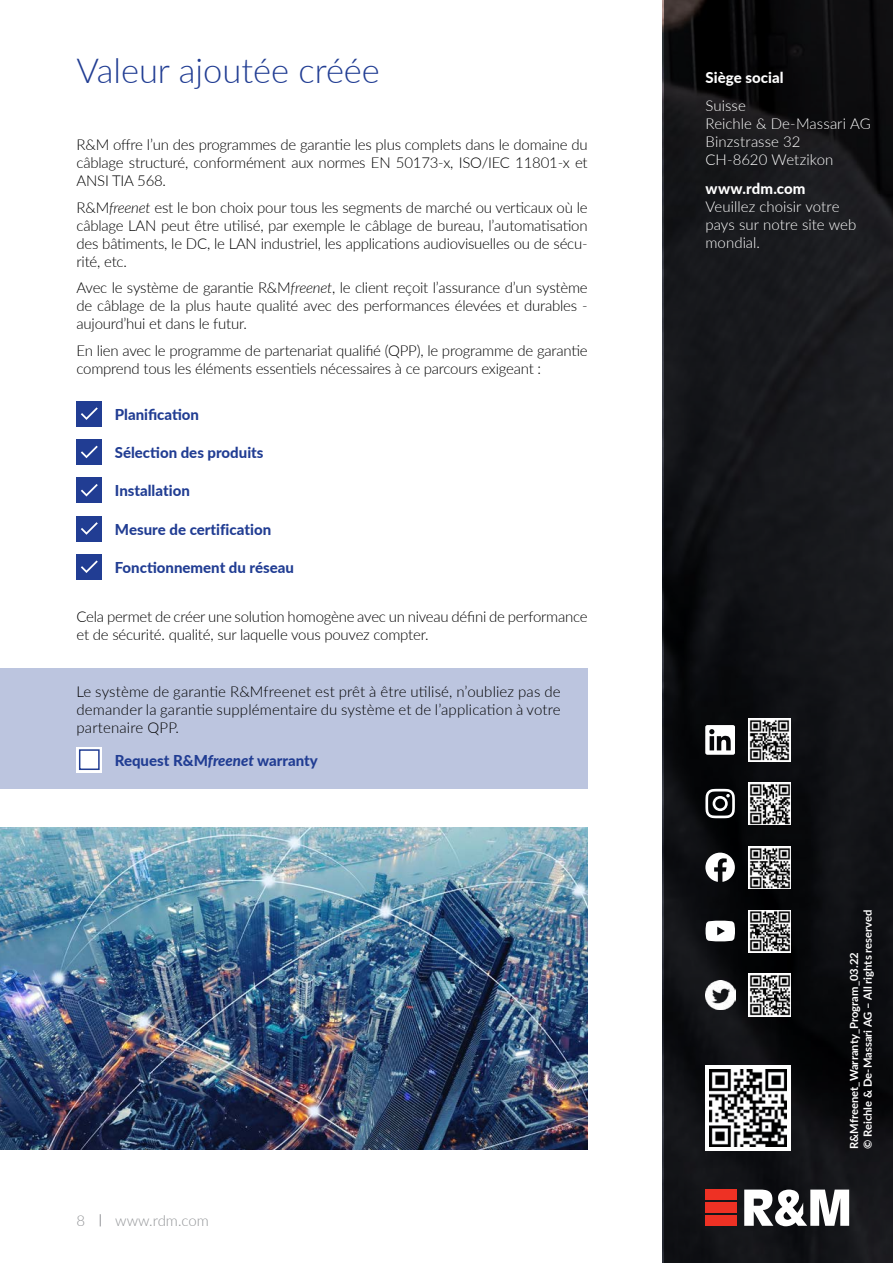
<style>
.page{position:relative;width:893px;height:1263px;background:#fff}
.page>*{position:absolute;margin:0;border:0;box-sizing:border-box;transform-origin:0 0}
.t1{font:300 34.5px "Lato";color:#213d93}
.t2{font:300 15px/18px "Lato";letter-spacing:-.015em;color:#000;text-align:justify}
.t3{font:800 15px "Lato";color:#213d93}
.t4{font:300 15px/18px "Lato";color:#fff}
.t5{font:800 15px "Lato";letter-spacing:.005em;color:#fff}
.t6{font:300 15px "Lato";color:#939598}
.t7{font:700 11.25px/13.5px "Lato";color:#fff}
.s1{font-style:italic}
</style>
<div class="page">
<svg style="left:664px;top:0;width:229px;height:1263px;background:#121216"></svg>
<div style="left:705px;top:1202px;width:31px;height:11px;background:#ee3124"></div>
<div style="left:705px;top:1189px;width:31px;height:11px;background:#ee3124"></div>
<div style="left:705px;top:1215px;width:31px;height:11px;background:#ee3124"></div>
<svg style="left:744px;top:1189px;width:105px;height:37px"></svg>
<svg style="left:705px;top:1065px;width:86px;height:85px"></svg>
<img style="left:710px;top:1069px;width:76px;height:77px">
<svg style="left:705px;top:789px;width:30px;height:29px"></svg>
<svg style="left:705px;top:853px;width:30px;height:29px"></svg>
<svg style="left:705px;top:921px;width:30px;height:20px"></svg>
<img style="left:706px;top:980px;width:29px;height:30px">
<svg style="left:705px;top:725px;width:30px;height:30px"></svg>
<svg style="left:100px;top:1214px;width:1px;height:12px"></svg>
<div style="left:77px;top:401px;width:25px;height:26px;background:#213d93"></div>
<svg style="left:81px;top:407px;width:17px;height:13px"></svg>
<div style="left:77px;top:439px;width:25px;height:26px;background:#213d93"></div>
<svg style="left:81px;top:446px;width:17px;height:12px"></svg>
<div style="left:77px;top:478px;width:25px;height:25px;background:#213d93"></div>
<svg style="left:81px;top:484px;width:17px;height:12px"></svg>
<div style="left:77px;top:516px;width:25px;height:25px;background:#213d93"></div>
<svg style="left:81px;top:522px;width:17px;height:13px"></svg>
<div style="left:77px;top:554px;width:25px;height:26px;background:#213d93"></div>
<svg style="left:81px;top:560px;width:17px;height:13px"></svg>
<img style="left:748px;top:719px;width:43px;height:42px">
<img style="left:748px;top:782px;width:43px;height:43px">
<img style="left:748px;top:846px;width:43px;height:43px">
<img style="left:748px;top:910px;width:43px;height:42px">
<img style="left:748px;top:974px;width:43px;height:42px">
<img style="left:0;top:828px;width:588px;height:321px">
<div style="left:0;top:668px;width:588px;height:121px;background:#bcc5df"></div>
<div style="left:77px;top:747px;width:25px;height:25px;background:#fff"></div>
<div style="left:79px;top:749px;width:21px;height:21px;border:2px solid #213d93"></div>
<h1 class="t1" style="left:77px;top:47px;width:305px">Valeur ajoutée créée</h1>
<p class="t2" style="left:77px;top:135px;width:513px">R&amp;M offre lʼun des programmes de garantie les plus complets dans le domaine du câblage structuré, conformément aux normes EN 50173-x, ISO/IEC 11801-x et ANSI TIA 568.</p>
<p class="t2" style="left:77px;top:198px;width:513px">R&amp;M<span class="s1">freenet</span> est le bon choix pour tous les segments de marché ou verticaux où le câblage LAN peut être utilisé, par exemple le câblage de bureau, lʼautomatisation des bâtiments, le DC, le LAN industriel, les applications audiovisuelles ou de sécu&shy;rité, etc.</p>
<p class="t2" style="left:77px;top:278px;width:513px">Avec le système de garantie R&amp;M<span class="s1">freenet</span>, le client reçoit lʼassurance dʼun système de câblage de la plus haute qualité avec des performances élevées et durables - aujourdʼhui et dans le futur.</p>
<p class="t2" style="left:77px;top:341px;width:513px">En lien avec le programme de partenariat qualifié (QPP), le programme de garantie comprend tous les éléments essentiels nécessaires à ce parcours exigeant :</p>
<p class="t3" style="left:115px;top:403px;width:86px">Planification</p>
<p class="t3" style="left:115px;top:441px;width:150px">Sélection des produits</p>
<p class="t3" style="left:115px;top:480px;width:77px">Installation</p>
<p class="t3" style="left:115px;top:518px;width:158px">Mesure de certification</p>
<p class="t3" style="left:115px;top:556px;width:181px">Fonctionnement du réseau</p>
<p class="t2" style="left:77px;top:607px;width:513px">Cela permet de créer une solution homogène avec un niveau défini de performance et de sécurité. qualité, sur laquelle vous pouvez compter.</p>
<p class="t2" style="left:77px;top:682px;width:486px">Le système de garantie R&amp;Mfreenet est prêt à être utilisé, n’oubliez pas de demander la garantie supplémentaire du système et de l’application à votre partenaire QPP.</p>
<p class="t3" style="left:115px;top:749px;width:205px">Request R&amp;M<span class="s1">freenet</span> warranty</p>
<p class="t6" style="left:77px;top:1210px;width:10px">8</p>
<p class="t6" style="left:115px;top:1210px;width:95px">www.rdm.com</p>
<p class="t5" style="left:705px;top:66px;width:80px">Siège social</p>
<p class="t4" style="left:705px;top:96px;width:167px">Suisse<br>Reichle &amp; De-Massari AG<br>Binzstrasse 32<br>CH-8620 Wetzikon</p>
<p class="t5" style="left:705px;top:177px;width:102px">www.rdm.com</p>
<p class="t4" style="left:705px;top:197px;width:152px">Veuillez choisir votre pays sur notre site web mondial.</p>
<p class="t7" style="left:847px;top:1149px;width:241px;rotate:-90deg">R&amp;Mfreenet_Warranty_Program_03.22<br>© Reichle &amp; De-Massari AG – All rights reserved</p>
</div>
